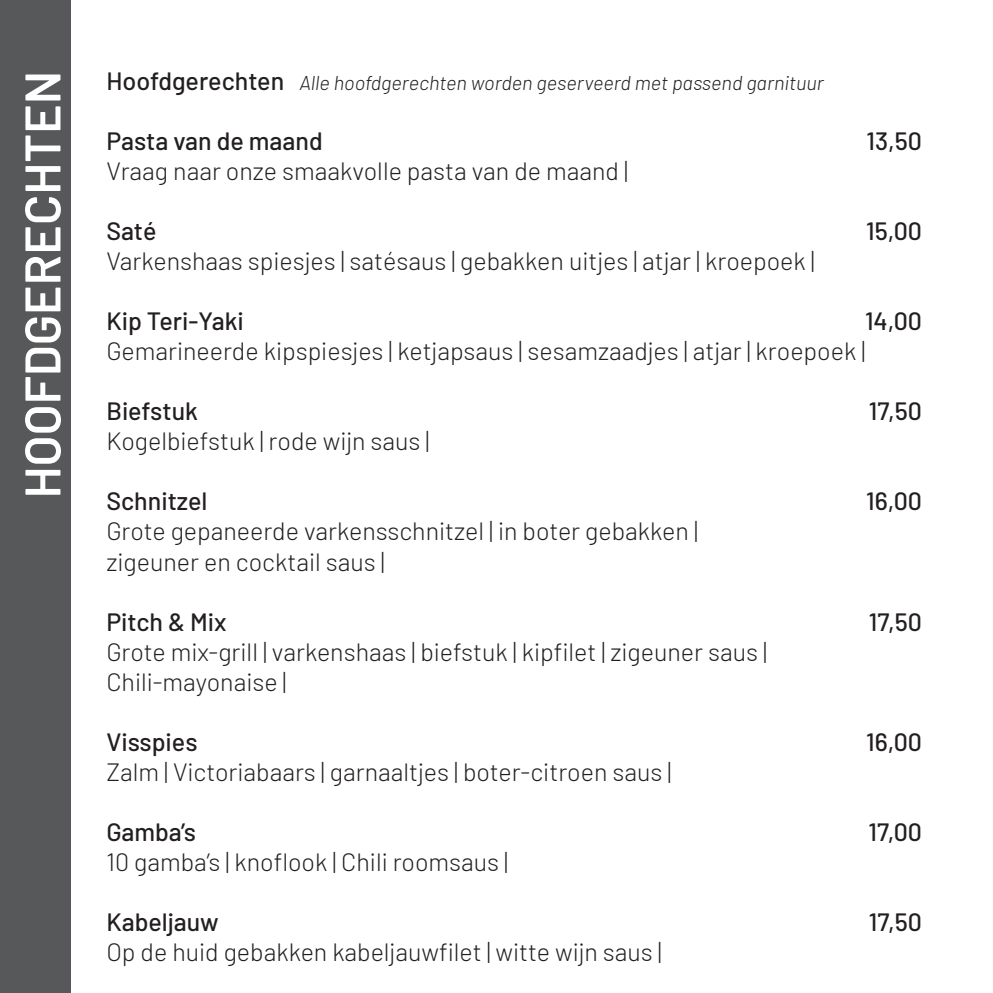
<style>
.page{position:relative;width:993px;height:993px;background:#fff}
.page>*{position:absolute;margin:0;border:0;box-sizing:border-box;transform-origin:0 0}
.t1{font:600 50px "Barlow";color:#fff}
.Uitleg_gerecht{font:300 25px "Barlow";color:#231f20}
.Gerecht{font:500 25px "Barlow";color:#231f20}
.Gerecht-2{font:italic 300 20px "Barlow";color:#231f20}
.s1{font-weight:500;font-style:normal;font-size:25px}
</style>
<div class="page">
<div style="left:0;top:0;width:71px;height:992px;background:#57585a"></div>
<p class="t1" style="left:11px;top:498px;width:429px;rotate:-90deg">HOOFDGERECHTEN</p>
<p class="Gerecht-2" style="left:106px;top:70px;width:718px"><span class="s1">Hoofdgerechten</span> Alle hoofdgerechten worden geserveerd met passend garnituur</p>
<p class="Gerecht" style="left:106px;top:125px;width:218px">Pasta van de maand</p>
<p class="Gerecht" style="left:866px;top:125px;width:57px">13,50</p>
<p class="Uitleg_gerecht" style="left:106px;top:155px;width:523px">Vraag naar onze smaakvolle pasta van de maand |</p>
<p class="Gerecht" style="left:106px;top:215px;width:52px">Saté</p>
<p class="Gerecht" style="left:865px;top:215px;width:57px">15,00</p>
<p class="Uitleg_gerecht" style="left:106px;top:245px;width:709px">Varkenshaas spiesjes | satésaus | gebakken uitjes | atjar | kroepoek |</p>
<p class="Gerecht" style="left:106px;top:305px;width:139px">Kip Teri-Yaki</p>
<p class="Gerecht" style="left:864px;top:305px;width:58px">14,00</p>
<p class="Uitleg_gerecht" style="left:106px;top:335px;width:760px">Gemarineerde kipspiesjes | ketjapsaus | sesamzaadjes | atjar | kroepoek |</p>
<p class="Gerecht" style="left:106px;top:395px;width:93px">Biefstuk</p>
<p class="Gerecht" style="left:868px;top:395px;width:55px">17,50</p>
<p class="Uitleg_gerecht" style="left:106px;top:425px;width:324px">Kogelbiefstuk | rode wijn saus |</p>
<p class="Gerecht" style="left:106px;top:485px;width:103px">Schnitzel</p>
<p class="Gerecht" style="left:865px;top:485px;width:57px">16,00</p>
<p class="Uitleg_gerecht" style="left:106px;top:515px;width:592px">Grote gepaneerde varkensschnitzel | in boter gebakken |</p>
<p class="Uitleg_gerecht" style="left:106px;top:545px;width:280px">zigeuner en cocktail saus |</p>
<p class="Gerecht" style="left:106px;top:605px;width:122px">Pitch &amp; Mix</p>
<p class="Gerecht" style="left:868px;top:605px;width:55px">17,50</p>
<p class="Uitleg_gerecht" style="left:106px;top:635px;width:662px">Grote mix-grill | varkenshaas | biefstuk | kipfilet | zigeuner saus |</p>
<p class="Uitleg_gerecht" style="left:106px;top:665px;width:181px">Chili-mayonaise |</p>
<p class="Gerecht" style="left:106px;top:725px;width:93px">Visspies</p>
<p class="Gerecht" style="left:865px;top:725px;width:57px">16,00</p>
<p class="Uitleg_gerecht" style="left:106px;top:755px;width:566px">Zalm | Victoriabaars | garnaaltjes | boter-citroen saus |</p>
<p class="Gerecht" style="left:106px;top:815px;width:91px">Gamba’s</p>
<p class="Gerecht" style="left:868px;top:815px;width:55px">17,00</p>
<p class="Uitleg_gerecht" style="left:106px;top:845px;width:403px">10 gamba’s | knoflook | Chili roomsaus |</p>
<p class="Gerecht" style="left:106px;top:905px;width:114px">Kabeljauw</p>
<p class="Gerecht" style="left:868px;top:905px;width:55px">17,50</p>
<p class="Uitleg_gerecht" style="left:106px;top:935px;width:556px">Op de huid gebakken kabeljauwfilet | witte wijn saus |</p>
</div>
